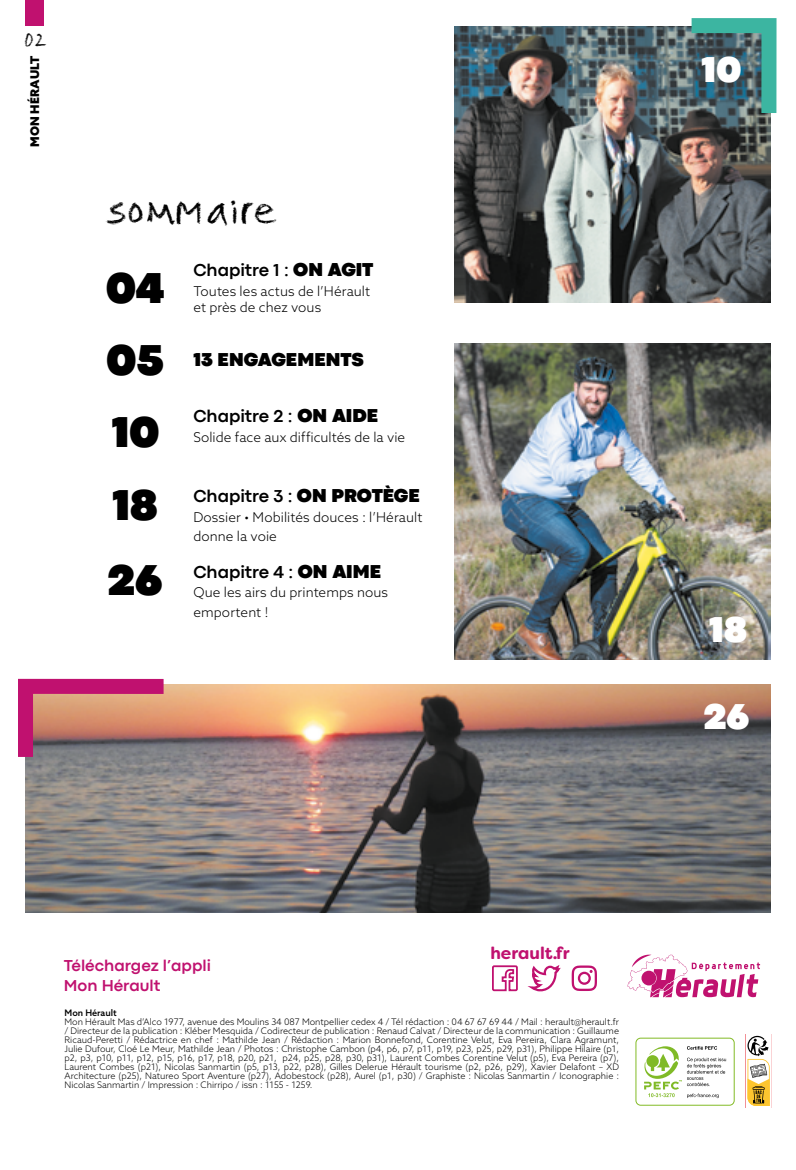
<style>
.page{position:relative;width:796px;height:1170px;background:#fff}
.page>*{position:absolute;margin:0;border:0;box-sizing:border-box;transform-origin:0 0}
.t1{font:900 45px "Codec Pro";color:#000}
.t2{font:45px "Frank Reaction";color:#000}
.t3{font:900 37.5px "Codec Pro";color:#fff}
.t4{font:900 19.5px "Codec Pro";letter-spacing:.005em;color:#000}
.t5{font:19.5px "Frank Reaction";color:#000}
.t6{font:700 18px "Codec Pro";letter-spacing:-.005em;color:#000}
.t7{font:700 17.1px "Filson Soft";color:#c0116f}
.t8{font:700 16.5px/19.8px "Codec Pro";color:#c0116f}
.t9{font:300 13.5px/19.5px "Azo Sans";letter-spacing:.005em;color:#000}
.t10{font:900 12px "Azo Sans";color:#000}
.t11{font:300 9px/9px "Azo Sans";color:#000;text-align:justify}
.t12{font:500 9px "Azo Sans";color:#000}
.s1{font-weight:900;font-size:19.5px}
</style>
<div class="page">
<img style="left:454px;top:26px;width:316px;height:277px">
<img style="left:454px;top:344px;width:316px;height:315px">
<img style="left:26px;top:684px;width:744px;height:228px">
<div style="left:26px;top:0;width:18px;height:26px;background:#c0116f"></div>
<svg style="left:627px;top:954px;width:132px;height:43px"></svg>
<svg style="left:492px;top:965px;width:69px;height:27px"></svg>
<svg style="left:571px;top:965px;width:25px;height:25px"></svg>
<svg style="left:676px;top:18px;width:101px;height:110px;background:#4e7879"></svg>
<svg style="left:18px;top:678px;width:160px;height:93px;background:#b37077"></svg>
<svg style="left:745px;top:1034px;width:25px;height:73px"></svg>
<div style="left:635px;top:1037px;width:99px;height:68px;border:1px solid #83bb26;border-radius:5px"></div>
<svg style="left:644px;top:1046px;width:81px;height:51px"></svg>
<h3 class="t5" style="left:24px;top:27px;width:24px">02</h3>
<h3 class="t10" style="left:27px;top:147px;width:92px;rotate:-90deg">MON HÉRAULT</h3>
<h1 class="t2" style="left:106px;top:178px;width:172px">sommaire</h1>
<h1 class="t1" style="left:106px;top:261px;width:60px">04</h1>
<h1 class="t1" style="left:106px;top:333px;width:59px">05</h1>
<h1 class="t1" style="left:112px;top:405px;width:49px">10</h1>
<h1 class="t1" style="left:112px;top:478px;width:47px">18</h1>
<h1 class="t1" style="left:108px;top:553px;width:56px">26</h1>
<h3 class="t6" style="left:193px;top:259px;width:182px">Chapitre 1 : <span class="s1">ON AGIT</span></h3>
<h3 class="t9" style="left:193px;top:282px;width:178px;line-height:16.5px">Toutes les actus de l’Hérault et près de chez vous</h3>
<h3 class="t4" style="left:193px;top:348px;width:172px">13 ENGAGEMENTS</h3>
<h3 class="t6" style="left:193px;top:405px;width:186px">Chapitre 2 : <span class="s1">ON AIDE</span></h3>
<h3 class="t9" style="left:193px;top:427px;width:213px">Solide face aux difficultés de la vie</h3>
<h3 class="t6" style="left:193px;top:485px;width:228px">Chapitre 3 : <span class="s1">ON PROTÈGE</span></h3>
<h3 class="t9" style="left:193px;top:507px;width:230px">Dossier • Mobilités douces : l’Hérault donne la voie</h3>
<h3 class="t6" style="left:193px;top:561px;width:189px">Chapitre 4 : <span class="s1">ON AIME</span></h3>
<h3 class="t9" style="left:193px;top:582px;width:196px">Que les airs du printemps nous emportent !</h3>
<h2 class="t3" style="left:701px;top:47px;width:41px">10</h2>
<h2 class="t3" style="left:708px;top:607px;width:39px">18</h2>
<h2 class="t3" style="left:703px;top:694px;width:47px">26</h2>
<h3 class="t7" style="left:490px;top:941px;width:81px">herault.fr</h3>
<h3 class="t8" style="left:64px;top:955px;width:148px">Téléchargez l’appli<br>Mon Hérault</h3>
<p class="t12" style="left:64px;top:1007px;width:54px">Mon Hérault</p>
<p class="t11" style="left:64px;top:1017px;width:555px">Mon Hérault Mas d’Alco 1977, avenue des Moulins 34 087 Montpellier cedex 4 / Tél rédaction : 04 67 67 69 44 / Mail : herault@herault.fr / Directeur de la publication : Kléber Mesquida / Codirecteur de publication : Renaud Calvat / Directeur de la communication : Guillaume Ricaud-Peretti / Rédactrice en chef : Mathilde Jean / Rédaction : Marion Bonnefond, Corentine Velut, Eva Pereira, Clara Agramunt, Julie Dufour, Cloé Le Meur, Mathilde Jean / Photos : Christophe Cambon (p4, p6, p7, p11, p19, p23, p25, p29, p31), Philippe Hilaire (p1, p2, p3, p10, p11, p12, p15, p16, p17, p18, p20, p21, p24, p25, p28, p30, p31), Laurent Combes Corentine Velut (p5), Eva Pereira (p7), Laurent Combes (p21), Nicolas Sanmartin (p5, p13, p22, p28), Gilles Delerue Hérault tourisme (p2, p26, p29), Xavier Delafont – XD Architecture (p25), Natureo Sport Aventure (p27), Adobestock (p28), Aurel (p1, p30) / Graphiste : Nicolas Sanmartin / Iconographie :<br>Nicolas Sanmartin / Impression : Chirripo / issn : 1155 - 1259.</p>
</div>
